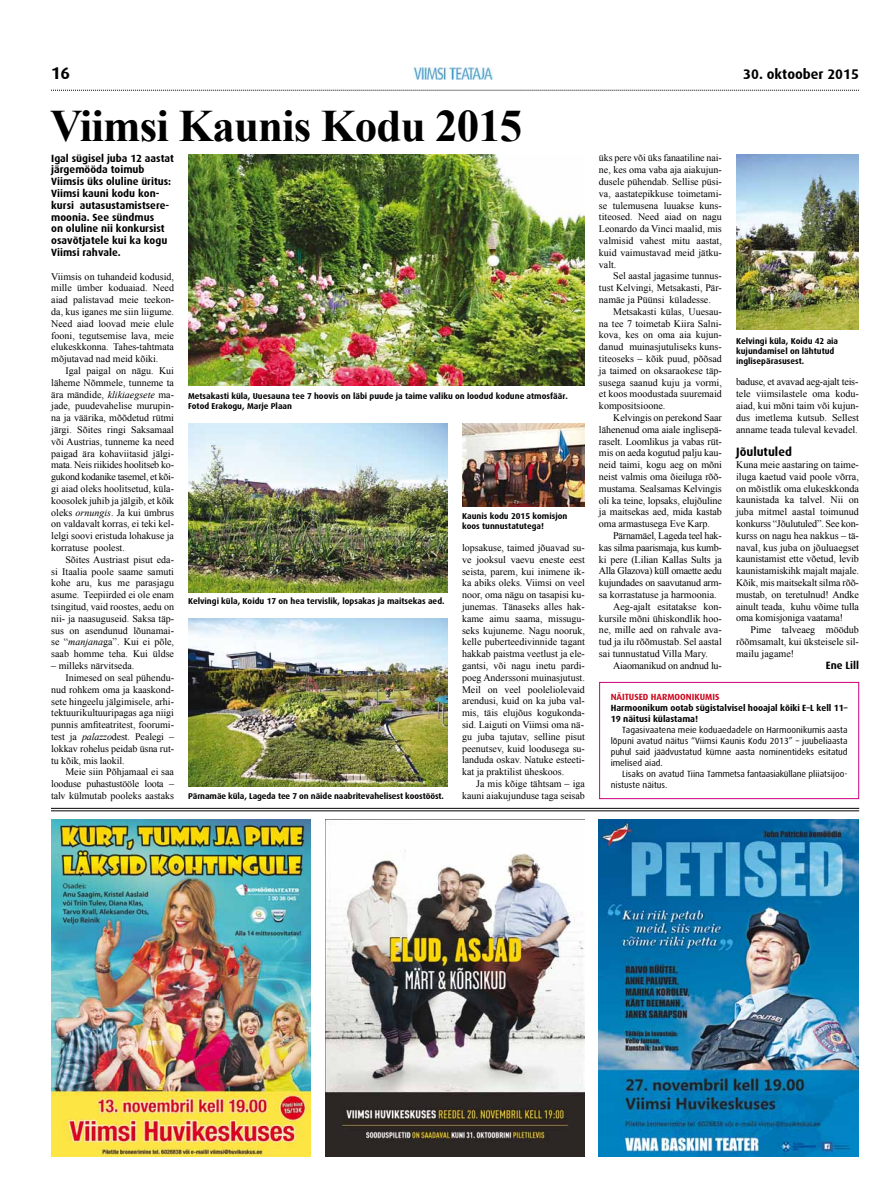
<style>
.page{position:relative;width:893px;height:1191px;background:#fff}
.page>*{position:absolute;margin:0;border:0;box-sizing:border-box;transform-origin:0 0}
.t1{font:700 45px "Times New Roman";letter-spacing:-.02em;color:#000}
.t2{font:700 17px "Dax";color:#000}
.t3{font:700 14px "Dax";color:#000}
.t4{font:700 12.1px "Dax";color:#000}
.t5{font:700 10.6px "Dax";color:#000}
.t6{font:700 10.5px/11.8px "Dax";color:#000}
.t7{font:10.1px/11.8px "Times New Roman";letter-spacing:-.01em;color:#000;text-align:justify}
.t8{font:10.1px "Times New Roman";letter-spacing:-.03em;color:#000}
.t9{font:10px/11.8px "Times New Roman";color:#000;text-align:justify}
.t10{font:10px "Times New Roman";letter-spacing:-.02em;color:#000}
.t11{font:9px/11px "Dax";letter-spacing:-.01em;color:#000;text-align:justify}
.t12{font:700 9px/11px "Dax";color:#000}
.t13{font:700 9px "Dax";color:#cd071e}
.t14{font:700 8.5px/10px "Dax";color:#000}
.s1{font-style:italic}
</style>
<div class="page">
<svg style="left:51px;top:90px;width:808px;height:1px"></svg>
<img style="left:413px;top:68px;width:79px;height:11px">
<img style="left:51px;top:819px;width:260px;height:338px">
<img style="left:598px;top:819px;width:261px;height:338px">
<div style="left:599px;top:682px;width:260px;height:117px;border:1px solid #cd007b"></div>
<hr style="left:51px;top:808px;width:808px;height:1px;background:#000">
<hr style="left:51px;top:810px;width:808px;height:1px;background:#000">
<img style="left:462px;top:423px;width:123px;height:83px">
<img style="left:188px;top:423px;width:260px;height:170px">
<img style="left:736px;top:154px;width:123px;height:176px">
<img style="left:188px;top:154px;width:397px;height:231px">
<img style="left:188px;top:618px;width:260px;height:168px">
<img style="left:325px;top:819px;width:260px;height:338px">
<h2 class="t2" style="left:51px;top:64px;width:21px">16</h2>
<h3 class="t3" style="left:743px;top:66px;width:117px">30. oktoober 2015</h3>
<h1 class="t1" style="left:50px;top:95px;width:474px">Viimsi Kaunis Kodu 2015</h1>
<p class="t6" style="left:51px;top:152px;width:124px">Igal sügisel juba 12 aastat järgemööda toimub<br>Viimsis üks oluline üritus:<br>Viimsi kauni kodu kon&shy;kursi autasustamistsere&shy;moonia. See sündmus<br>on oluline nii konkursist osavõtjatele kui ka kogu<br>Viimsi rahvale.</p>
<p class="t9" style="left:51px;top:270px;width:124px">Viimsis on tuhandeid kodusid, mille ümber koduaiad. Need aiad palistavad meie teekon&shy;da, kus iganes me siin liigume.<br>Need aiad loovad meie elule fooni, tegutsemise lava, meie elukeskkonna. Tahes-tahtmata mõjutavad nad meid kõiki.</p>
<p class="t9" style="left:51px;top:364px;width:124px;text-indent:14px">Igal paigal on nägu. Kui läheme Nõmmele, tunneme ta ära mändide, <span class="s1">klikiaegsete</span> ma&shy;jade, puudevahelise murupin&shy;na ja väärika, mõõdetud rütmi järgi. Sõites ringi Saksamaal või Austrias, tunneme ka need paigad ära kohaviitasid jälgi&shy;mata. Neis riikides hoolitseb ko&shy;gukond kodanike tasemel, et kõi&shy;gi aiad oleks hoolitsetud, küla&shy;koosolek juhib ja jälgib, et kõik oleks <span class="s1">ornungis</span>. Ja kui ümbrus on valdavalt korras, ei teki kel&shy;lelgi soovi eristuda lohakuse ja korratuse poolest.</p>
<p class="t9" style="left:51px;top:553px;width:124px;text-indent:14px">Sõites Austriast pisut eda&shy;si Itaalia poole saame samuti kohe aru, kus me parasjagu asume. Teepiirded ei ole enam tsingitud, vaid roostes, aedu on nii- ja naasuguseid. Saksa täp&shy;sus on asendunud lõunamai&shy;se “<span class="s1">manjana</span>ga”. Kui ei põle, saab homme teha. Kui üldse</p>
<p class="t9" style="left:51px;top:659px;width:85px">– milleks närvitseda.</p>
<p class="t9" style="left:65px;top:671px;width:110px">Inimesed on seal pühendu-</p>
<p class="t9" style="left:51px;top:683px;width:124px">nud rohkem oma ja kaaskond-</p>
<p class="t9" style="left:51px;top:695px;width:124px">sete hingeelu jälgimisele, arhi-</p>
<p class="t9" style="left:51px;top:707px;width:124px">tektuurikultuuripagas aga niigi</p>
<p class="t9" style="left:51px;top:718px;width:124px">punnis amfiteatritest, foorumi-</p>
<p class="t9" style="left:51px;top:730px;width:124px">test ja <span class="s1">palazzo</span>dest. Pealegi –</p>
<p class="t9" style="left:51px;top:742px;width:124px">lokkav rohelus peidab üsna rut-</p>
<p class="t9" style="left:51px;top:754px;width:75px">tu kõik, mis laokil.</p>
<p class="t9" style="left:65px;top:766px;width:110px">Meie siin Põhjamaal ei saa</p>
<p class="t10" style="left:51px;top:777px;width:124px">looduse puhastustööle loota –</p>
<p class="t9" style="left:51px;top:789px;width:124px">talv külmutab pooleks aastaks</p>
<p class="t14" style="left:188px;top:391px;width:381px">Metsakasti küla, Uuesauna tee 7 hoovis on läbi puude ja taime valiku on loodud kodune atmosfäär.<br>Fotod Erakogu, Marje Plaan</p>
<p class="t14" style="left:188px;top:596px;width:258px">Kelvingi küla, Koidu 17 on hea tervislik, lopsakas ja maitsekas aed.</p>
<p class="t14" style="left:188px;top:791px;width:257px">Pärnamäe küla, Lageda tee 7 on näide naabritevahelisest koostööst.</p>
<p class="t14" style="left:462px;top:511px;width:107px">Kaunis kodu 2015 komisjon koos tunnustatutega!</p>
<p class="t9" style="left:462px;top:541px;width:124px">lopsakuse, taimed jõuavad su&shy;ve jooksul vaevu eneste eest seista, parem, kui inimene ik&shy;ka abiks oleks. Viimsi on veel noor, oma nägu on tasapisi ku&shy;junemas. Tänaseks alles hak&shy;kame aimu saama, missugu&shy;seks kujuneme. Nagu nooruk, kelle puberteedivinnide tagant hakkab paistma veetlust ja ele&shy;gantsi, või nagu inetu pardi&shy;poeg Anderssoni muinasjutust.<br>Meil on veel pooleliolevaid arendusi, kuid on ka juba val&shy;mis, täis elujõus kogukonda&shy;sid. Laiguti on Viimsi oma nä&shy;gu juba tajutav, selline pisut peenutsev, kuid loodusega su&shy;landuda oskav. Natuke esteeti&shy;kat ja praktilist üheskoos.</p>
<p class="t9" style="left:462px;top:777px;width:124px;text-align:right">Ja mis kõige tähtsam – iga kauni aiakujunduse taga seisab</p>
<p class="t9" style="left:599px;top:152px;width:124px">üks pere või üks fanaatiline nai&shy;ne, kes oma vaba aja aiakujun&shy;dusele pühendab. Sellise püsi&shy;va, aastatepikkuse toimetami&shy;se tulemusena luuakse kuns&shy;titeosed. Need aiad on nagu Leonardo da Vinci maalid, mis valmisid vahest mitu aastat, kuid vaimustavad meid jätku&shy;valt.</p>
<p class="t9" style="left:599px;top:270px;width:124px;text-indent:14px">Sel aastal jagasime tunnus&shy;tust Kelvingi, Metsakasti, Pär&shy;namäe ja Püünsi küladesse.</p>
<p class="t9" style="left:599px;top:305px;width:124px;text-indent:14px">Metsakasti külas, Uuesau&shy;na tee 7 toimetab Kiira Salni&shy;kova, kes on oma aia kujun&shy;danud muinasjutuliseks kuns&shy;titeoseks – kõik puud, põõsad ja taimed on oksaraokese täp&shy;susega saanud kuju ja vormi, et koos moodustada suuremaid</p>
<p class="t7" style="left:599px;top:400px;width:68px">kompositsioone.</p>
<p class="t7" style="left:613px;top:411px;width:110px">Kelvingis on perekond Saar</p>
<p class="t7" style="left:599px;top:423px;width:124px">lähenenud oma aiale inglisepä-</p>
<p class="t7" style="left:599px;top:435px;width:124px">raselt. Loomlikus ja vabas rüt-</p>
<p class="t7" style="left:599px;top:447px;width:124px">mis on aeda kogutud palju kau-</p>
<p class="t7" style="left:599px;top:459px;width:124px">neid taimi, kogu aeg on mõni</p>
<p class="t7" style="left:599px;top:470px;width:124px">neist valmis oma õieiluga rõõ-</p>
<p class="t7" style="left:599px;top:482px;width:124px">mustama. Sealsamas Kelvingis</p>
<p class="t7" style="left:599px;top:494px;width:124px">oli ka teine, lopsaks, elujõuline</p>
<p class="t7" style="left:599px;top:506px;width:124px">ja maitsekas aed, mida kastab</p>
<p class="t7" style="left:599px;top:518px;width:112px">oma armastusega Eve Karp.</p>
<p class="t7" style="left:613px;top:529px;width:110px">Pärnamäel, Lageda teel hak-</p>
<p class="t8" style="left:599px;top:540px;width:124px">kas silma paarismaja, kus kumb-</p>
<p class="t7" style="left:599px;top:553px;width:124px">ki pere (Lilian Kallas Sults ja</p>
<p class="t8" style="left:599px;top:564px;width:124px">Alla Glazova) küll omaette aedu</p>
<p class="t7" style="left:599px;top:577px;width:124px">kujundades on saavutanud arm-</p>
<p class="t7" style="left:599px;top:588px;width:119px">sa korrastatuse ja harmoonia.</p>
<p class="t7" style="left:613px;top:600px;width:110px">Aeg-ajalt esitatakse kon-</p>
<p class="t7" style="left:599px;top:612px;width:124px">kursile mõni ühiskondlik hoo-</p>
<p class="t7" style="left:599px;top:624px;width:124px">ne, mille aed on rahvale ava-</p>
<p class="t7" style="left:599px;top:636px;width:124px">tud ja ilu rõõmustab. Sel aastal</p>
<p class="t7" style="left:599px;top:647px;width:111px">sai tunnustatud Villa Mary.</p>
<p class="t7" style="left:613px;top:659px;width:110px">Aiaomanikud on andnud lu-</p>
<p class="t14" style="left:736px;top:336px;width:104px">Kelvingi küla, Koidu 42 aia kujundamisel on lähtutud inglisepärasusest.</p>
<p class="t7" style="left:736px;top:376px;width:124px">baduse, et avavad aeg-ajalt teis&shy;tele viimsilastele oma kodu&shy;aiad, kui mõni taim või kujun&shy;dus imetlema kutsub. Sellest anname teada tuleval kevadel.</p>
<p class="t4" style="left:736px;top:445px;width:57px">Jõulutuled</p>
<p class="t7" style="left:736px;top:458px;width:124px">Kuna meie aastaring on taime&shy;iluga kaetud vaid poole võrra, on mõistlik oma elukeskkonda kaunistada ka talvel. Nii on juba mitmel aastal toimunud konkurss “Jõulutuled”. See kon&shy;kurss on nagu hea nakkus – tä&shy;naval, kus juba on jõuluaegset kaunistamist ette võetud, levib kaunistamiskihk majalt majale.<br>Kõik, mis maitsekalt silma rõõ&shy;mustab, on teretulnud! Andke ainult teada, kuhu võime tulla oma komisjoniga vaatama!</p>
<p class="t7" style="left:736px;top:624px;width:124px;text-indent:14px">Pime talveaeg möödub rõõmsamalt, kui üksteisele sil&shy;mailu jagame!</p>
<p class="t5" style="left:826px;top:659px;width:35px">Ene Lill</p>
<p class="t13" style="left:611px;top:692px;width:30px">Näitused</p>
<p class="t13" style="left:651px;top:692px;width:13px">Harmoo</p>
<p class="t13" style="left:686px;top:692px;width:34px">nikumis</p>
<p class="t12" style="left:611px;top:703px;width:238px">Harmoonikum ootab sügistalvisel hooajal kõiki E–L kell 11–<br>19 näitusi külastama!</p>
<p class="t11" style="left:611px;top:725px;width:238px;text-indent:11px">Tagasivaatena meie koduaedadele on Harmoonikumis aasta lõpuni avatud näitus “Viimsi Kaunis Kodu 2013” – juubeliaasta puhul said jäädvustatud kümne aasta nominentideks esitatud imelised aiad.</p>
<p class="t11" style="left:611px;top:769px;width:238px;text-indent:11px">Lisaks on avatud Tiina Tammetsa fantaasiaküllane pliiatsijoo&shy;nistuste näitus.</p>
</div>
